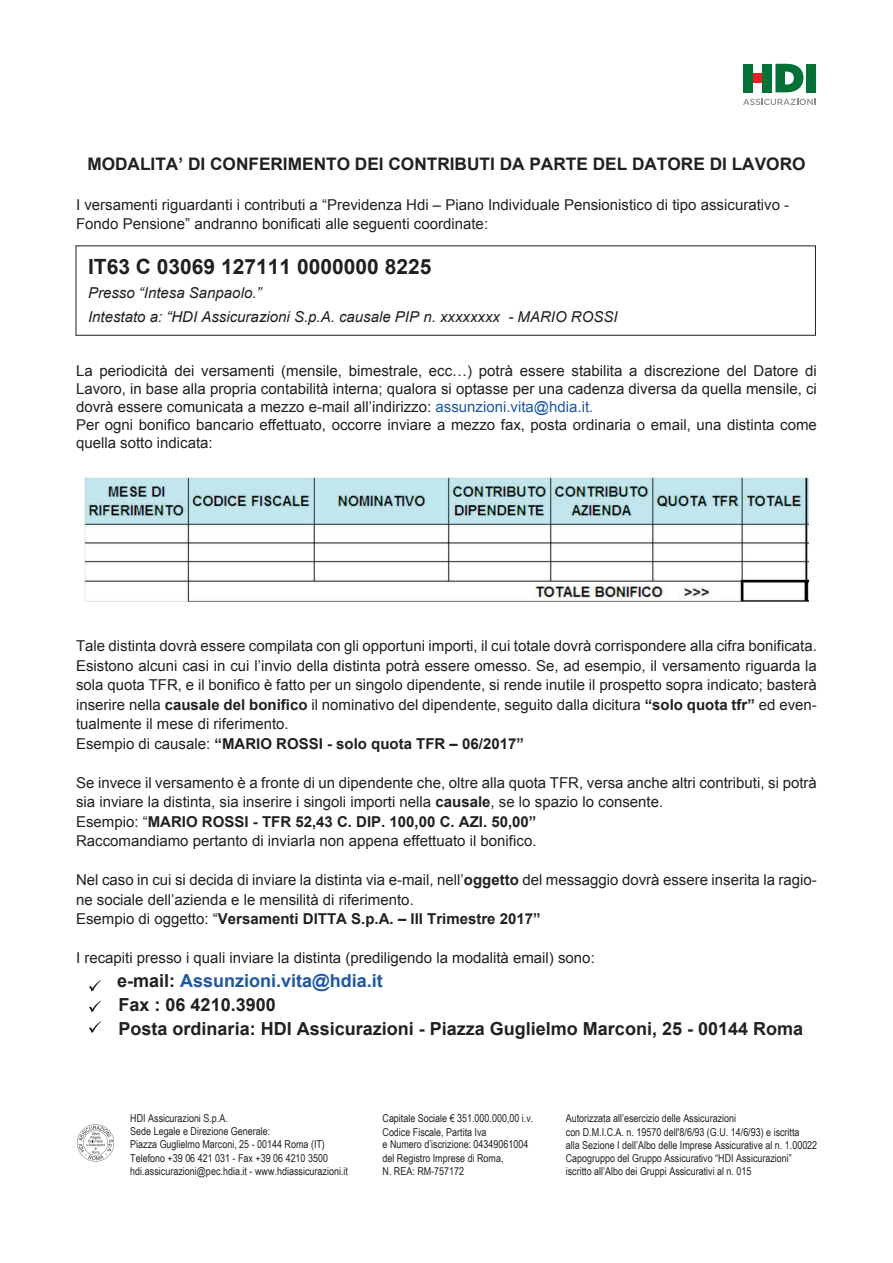
<style>
.page{position:relative;width:893px;height:1263px;background:#fff}
.page>*{position:absolute;margin:0;border:0;box-sizing:border-box;transform-origin:0 0}
.t1{font:700 21px "Arial";color:#231f20}
.t2{font:700 18px/24px "Arial";color:#231f20}
.t3{font:700 17.25px "Arial";color:#231f20}
.t4{font:15px/19.5px "Arial";color:#231f20}
.t5{font:italic 15px/24px "Arial";color:#231f20}
.t6{font:10.95px/13px "Arial Narrow";color:#231f20}
.s1{color:#1e56a6}
.s2{font-weight:700}
</style>
<div class="page">
<svg style="left:77px;top:1124px;width:38px;height:37px"></svg>
<svg style="left:89px;top:980px;width:12px;height:12px"></svg>
<svg style="left:89px;top:1001px;width:12px;height:11px"></svg>
<svg style="left:89px;top:1021px;width:12px;height:12px"></svg>
<img style="left:85px;top:477px;width:723px;height:125px">
<div style="left:76px;top:245px;width:739px;height:91px;border:1px solid #231f20"></div>
<svg style="left:743px;top:99px;width:72px;height:6px"></svg>
<svg style="left:775px;top:64px;width:28px;height:28px"></svg>
<div style="left:805px;top:64px;width:10px;height:28px;background:#007236"></div>
<div style="left:752px;top:73px;width:10px;height:10px;background:#ee1d23"></div>
<div style="left:762px;top:64px;width:9px;height:28px;background:#007236"></div>
<div style="left:743px;top:64px;width:9px;height:28px;background:#007236"></div>
<p class="t3" style="left:87px;top:153px;width:719px">MODALITA’ DI CONFERIMENTO DEI CONTRIBUTI DA PARTE DEL DATORE DI LAVORO</p>
<p class="t4" style="left:76px;top:195px;width:714px">I versamenti riguardanti i contributi a “Previdenza Hdi – Piano Individuale Pensionistico di tipo assicurativo -<br>Fondo Pensione” andranno bonificati alle seguenti coordinate:</p>
<h1 class="t1" style="left:88px;top:253px;width:345px">IT63 C 03069 127111 0000000 8225</h1>
<p class="t5" style="left:88px;top:281px;width:531px">Presso “Intesa Sanpaolo.”<br>Intestato a: “HDI Assicurazioni S.p.A. causale PIP n. xxxxxxxx - MARIO ROSSI</p>
<p class="t4" style="left:76px;top:362px;width:742px;line-height:18px">La periodicità dei versamenti (mensile, bimestrale, ecc…) potrà essere stabilita a discrezione del Datore di Lavoro, in base alla propria contabilità interna; qualora si optasse per una cadenza diversa da quella mensile, ci dovrà essere comunicata a mezzo e-mail all’indirizzo: <span class="s1">assunzioni.vita@hdia.it.<br></span>Per ogni bonifico bancario effettuato, occorre inviare a mezzo fax, posta ordinaria o email, una distinta come quella sotto indicata:</p>
<p class="t4" style="left:76px;top:636px;width:742px">Tale distinta dovrà essere compilata con gli opportuni importi, il cui totale dovrà corrispondere alla cifra bonificata.<br>Esistono alcuni casi in cui l’invio della distinta potrà essere omesso. Se, ad esempio, il versamento riguarda la sola quota TFR, e il bonifico è fatto per un singolo dipendente, si rende inutile il prospetto sopra indicato; basterà inserire nella <span class="s2">causale del bonifico</span> il nominativo del dipendente, seguito dalla dicitura <span class="s2">“solo quota tfr”</span> ed even&shy;tualmente il mese di riferimento.<br>Esempio di causale: <span class="s2">“MARIO ROSSI - solo quota TFR – 06/2017”</span></p>
<p class="t4" style="left:76px;top:773px;width:742px">Se invece il versamento è a fronte di un dipendente che, oltre alla quota TFR, versa anche altri contributi, si potrà sia inviare la distinta, sia inserire i singoli importi nella <span class="s2">causale</span>, se lo spazio lo consente.<br>Esempio: “<span class="s2">MARIO ROSSI - TFR 52,43 C. DIP. 100,00 C. AZI. 50,00”<br></span>Raccomandiamo pertanto di inviarla non appena effettuato il bonifico.</p>
<p class="t4" style="left:76px;top:870px;width:742px">Nel caso in cui si decida di inviare la distinta via e-mail, nell’<span class="s2">oggetto</span> del messaggio dovrà essere inserita la ragio&shy;ne sociale dell’azienda e le mensilità di riferimento.<br>Esempio di oggetto: “<span class="s2">Versamenti DITTA S.p.A. – III Trimestre 2017”</span></p>
<p class="t4" style="left:76px;top:948px;width:520px">I recapiti presso i quali inviare la distinta (prediligendo la modalità email) sono:</p>
<p class="t2" style="left:117px;top:969px;width:687px">e-mail: <span class="s1">Assunzioni.vita@hdia.it<br></span>Fax : 06 4210.3900<br>Posta ordinaria: HDI Assicurazioni - Piazza Guglielmo Marconi, 25 - 00144 Roma</p>
<p class="t6" style="left:130px;top:1112px;width:219px">HDI Assicurazioni S.p.A.<br>Sede Legale e Direzione Generale:<br>Piazza Guglielmo Marconi, 25 - 00144 Roma (IT)<br>Telefono +39 06 421 031 - Fax +39 06 4210 3500 hdi.assicurazioni@pec.hdia.it - www.hdiassicurazioni.it</p>
<p class="t6" style="left:382px;top:1112px;width:152px">Capitale Sociale € 351.000.000,00 i.v.<br>Codice Fiscale, Partita Iva<br>e Numero d’iscrizione: 04349061004 del Registro Imprese di Roma,<br>N. REA: RM-757172</p>
<p class="t6" style="left:566px;top:1112px;width:253px">Autorizzata all’esercizio delle Assicurazioni<br>con D.M.I.C.A. n. 19570 dell'8/6/93 (G.U. 14/6/93) e iscritta<br>alla Sezione I dell’Albo delle Imprese Assicurative al n. 1.00022<br>Capogruppo del Gruppo Assicurativo “HDI Assicurazioni” iscritto all’Albo dei Gruppi Assicurativi al n. 015</p>
</div>
